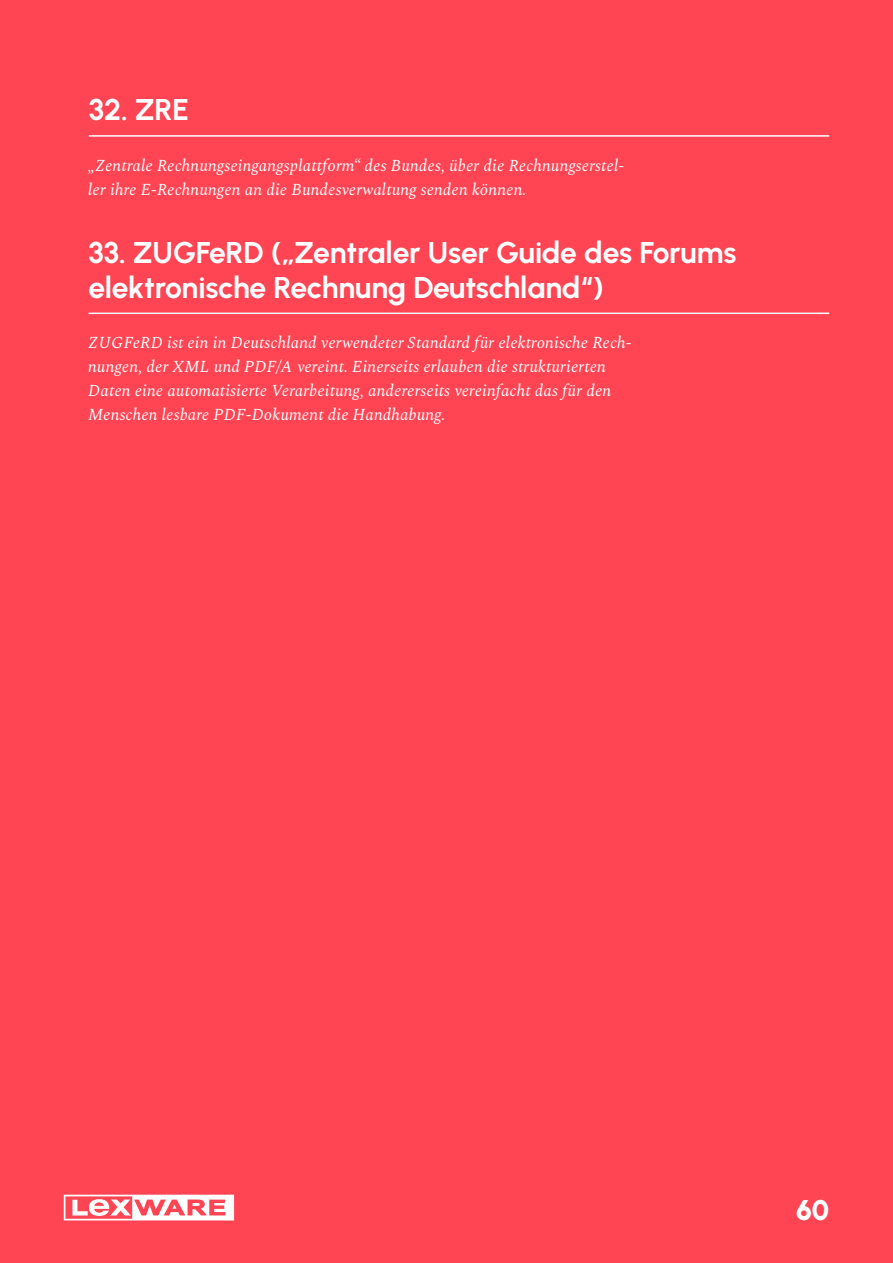
<style>
.page{position:relative;width:893px;height:1263px;background:#ff4554}
.page>*{position:absolute;margin:0;border:0;box-sizing:border-box;transform-origin:0 0}
.t1{font:700 30px/34.5px "Urbanist";letter-spacing:-.005em;color:#fff}
.t2{font:900 28.5px "Urbanist";color:#fff}
.t3{font:italic 16.5px/24px "Spectral";letter-spacing:.01em;color:#fff}
</style>
<div class="page">
<hr style="left:89px;top:135px;width:740px;height:2px;background:#fff">
<hr style="left:89px;top:313px;width:740px;height:1px;background:#fff">
<svg style="left:64px;top:1195px;width:170px;height:25px"></svg>
<h1 class="t1" style="left:89px;top:91px;width:102px">32. ZRE</h1>
<p class="t3" style="left:88px;top:152px;width:537px">„Zentrale Rechnungseingangsplattform“ des Bundes, über die Rechnungserstel&shy;ler ihre E-Rechnungen an die Bundesverwaltung senden können.</p>
<h1 class="t1" style="left:89px;top:234px;width:649px">33. ZUGFeRD („Zentraler User Guide des Forums elektronische Rechnung Deutschland“)</h1>
<p class="t3" style="left:88px;top:330px;width:545px">ZUGFeRD ist ein in Deutschland verwendeter Standard für elektronische Rech&shy;nungen, der XML und PDF/A vereint. Einerseits erlauben die strukturierten Daten eine automatisierte Verarbeitung, andererseits vereinfacht das für den Menschen lesbare PDF-Dokument die Handhabung.</p>
<h2 class="t2" style="left:796px;top:1190px;width:35px">60</h2>
</div>
